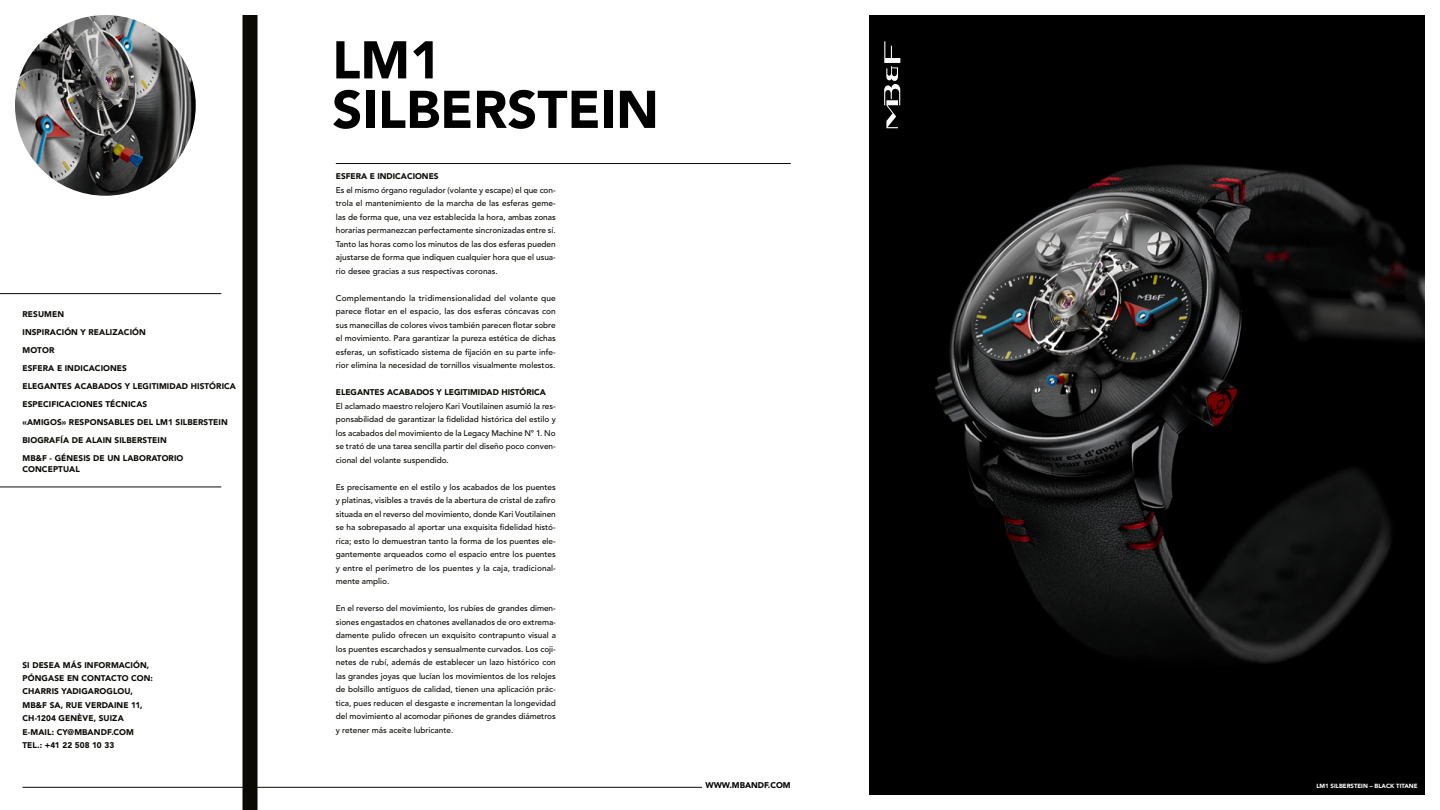
<style>
.page{position:relative;width:1440px;height:810px;background:#fff}
.page>*{position:absolute;margin:0;border:0;box-sizing:border-box;transform-origin:0 0}
.t1{font:900 52.5px/49.5px "Avenir LT Std";color:#000}
.t2{font:500 8.25px/13.5px "Avenir LT Std";color:#0b0904;text-align:justify}
.t3{font:900 8.25px/18px "Avenir LT Std";letter-spacing:.01em;color:#0b0904}
.t4{font:900 8.25px "Avenir LT Std";color:#000}
.t5{font:900 6px "Avenir LT Std";color:#fff}
</style>
<div class="page">
<hr style="left:22px;top:787px;width:680px;height:1px;background:#0b0904">
<hr style="left:336px;top:163px;width:455px;height:1px;background:#0b0904">
<img style="left:15px;top:15px;width:181px;height:181px;border-radius:90px">
<div style="left:242px;top:15px;width:15px;height:795px;background:#0b0904"></div>
<hr style="left:0;top:293px;width:221px;height:1px;background:#0b0904">
<hr style="left:0;top:487px;width:221px;height:1px;background:#0b0904">
<img style="left:869px;top:15px;width:556px;height:780px">
<svg style="left:884px;top:41px;width:16px;height:87px"></svg>
<p class="t3" style="left:22px;top:305px;width:215px">RESUMEN<br>INSPIRACIÓN Y REALIZACIÓN<br>MOTOR<br>ESFERA E INDICACIONES<br>ELEGANTES ACABADOS Y LEGITIMIDAD HISTÓRICA<br>ESPECIFICACIONES TÉCNICAS<br>«AMIGOS» RESPONSABLES DEL LM1 SILBERSTEIN<br>BIOGRAFÍA DE ALAIN SILBERSTEIN<br>MB&amp;F - GÉNESIS DE UN LABORATORIO</p>
<p class="t3" style="left:22px;top:460px;width:59px">CONCEPTUAL</p>
<p class="t3" style="left:22px;top:658px;width:132px;line-height:13.5px">SI DESEA MÁS INFORMACIÓN,<br>PÓNGASE EN CONTACTO CON:<br>CHARRIS YADIGAROGLOU,<br>MB&amp;F SA, RUE VERDAINE 11,<br>CH-1204 GENÈVE, SUIZA<br>E-MAIL: CY@MBANDF.COM<br>TEL.: +41 22 508 10 33</p>
<h1 class="t1" style="left:332px;top:35px;width:328px">LM1<br>SILBERSTEIN</h1>
<p class="t3" style="left:336px;top:167px;width:104px">ESFERA E INDICACIONES</p>
<p class="t2" style="left:336px;top:183px;width:222px">Es el mismo órgano regulador (volante y escape) el que con&shy;trola el mantenimiento de la marcha de las esferas geme&shy;las de forma que, una vez establecida la hora, ambas zonas horarias permanezcan perfectamente sincronizadas entre sí.<br>Tanto las horas como los minutos de las dos esferas pueden ajustarse de forma que indiquen cualquier hora que el usua&shy;rio desee gracias a sus respectivas coronas.</p>
<p class="t2" style="left:336px;top:291px;width:222px">Complementando la tridimensionalidad del volante que parece flotar en el espacio, las dos esferas cóncavas con sus manecillas de colores vivos también parecen flotar sobre el movimiento. Para garantizar la pureza estética de dichas esferas, un sofisticado sistema de fijación en su parte infe&shy;rior elimina la necesidad de tornillos visualmente molestos.</p>
<p class="t3" style="left:336px;top:383px;width:212px">ELEGANTES ACABADOS Y LEGITIMIDAD HISTÓRICA</p>
<p class="t2" style="left:336px;top:399px;width:221px">El aclamado maestro relojero Kari Voutilainen asumió la res&shy;ponsabilidad de garantizar la fidelidad histórica del estilo y los acabados del movimiento de la Legacy Machine N° 1. No se trató de una tarea sencilla partir del diseño poco conven&shy;cional del volante suspendido.</p>
<p class="t2" style="left:336px;top:480px;width:222px">Es precisamente en el estilo y los acabados de los puentes y platinas, visibles a través de la abertura de cristal de zafiro situada en el reverso del movimiento, donde Kari Voutilainen se ha sobrepasado al aportar una exquisita fidelidad histó&shy;rica; esto lo demuestran tanto la forma de los puentes ele&shy;gantemente arqueados como el espacio entre los puentes y entre el perímetro de los puentes y la caja, tradicional&shy;mente amplio.</p>
<p class="t2" style="left:336px;top:602px;width:222px">En el reverso del movimiento, los rubíes de grandes dimen&shy;siones engastados en chatones avellanados de oro extrema&shy;damente pulido ofrecen un exquisito contrapunto visual a los puentes escarchados y sensualmente curvados. Los coji&shy;netes de rubí, además de establecer un lazo histórico con las grandes joyas que lucían los movimientos de los relojes de bolsillo antiguos de calidad, tienen una aplicación prác&shy;tica, pues reducen el desgaste e incrementan la longevidad del movimiento al acomodar piñones de grandes diámetros y retener más aceite lubricante.</p>
<p class="t4" style="left:705px;top:780px;width:87px">WWW.MBANDF.COM</p>
<p class="t5" style="left:1316px;top:782px;width:103px">LM1 SILBERSTEIN – BLACK TITANE</p>
</div>
